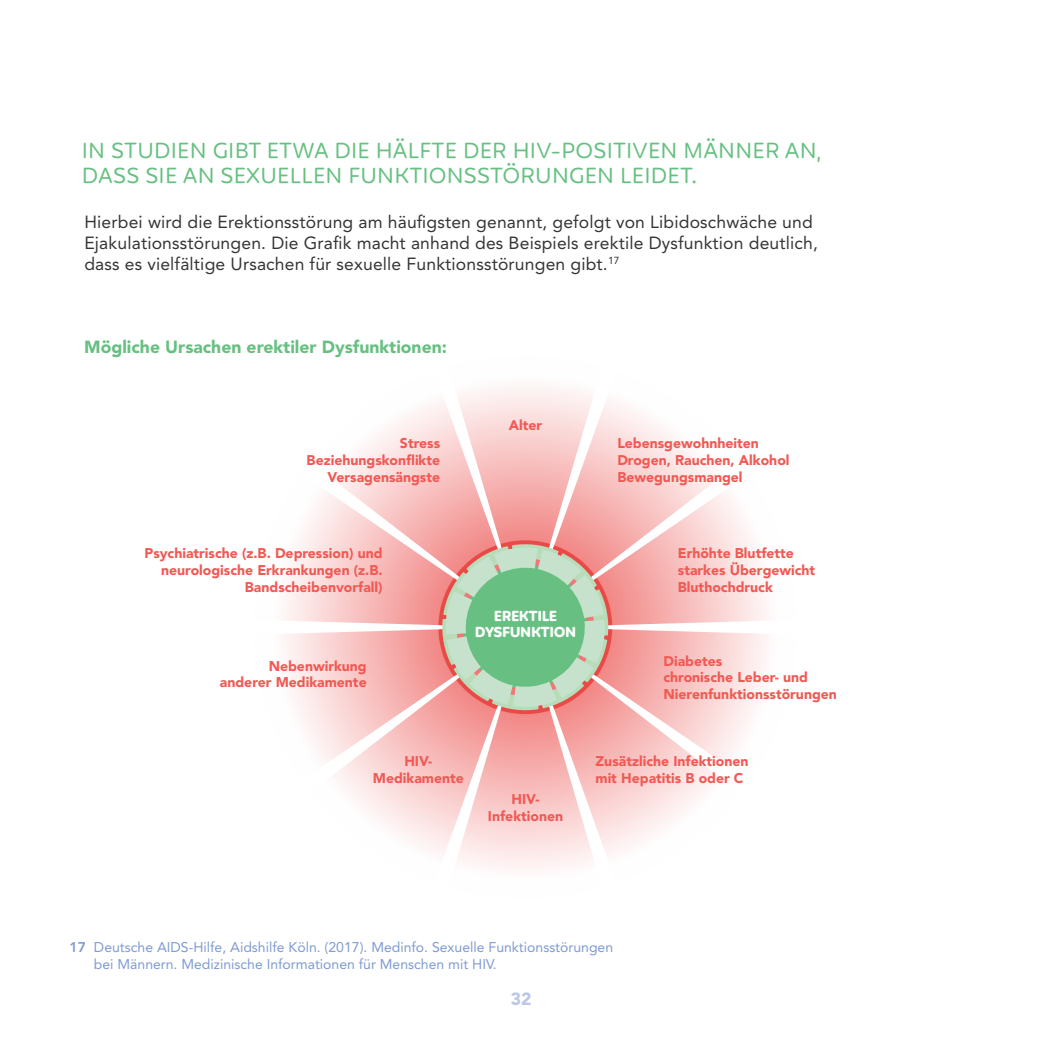
<style>
.page{position:relative;width:1062px;height:1062px;background:#fff}
.page>*{position:absolute;margin:0;border:0;box-sizing:border-box;transform-origin:0 0}
.t1{font:21px/24.5px "Mohr Rounded";letter-spacing:.01em;color:#67c082}
.t2{font:17.5px/21px "Avenir LT Std";letter-spacing:.01em;color:#363536}
.t3{font:900 17.5px "Avenir LT Std";color:#67c082}
.t4{font:900 17.5px "Avenir LT Std";color:#bac6e4}
.t5{font:900 14px/16.8px "Avenir LT Std";color:#f05954}
.t6{font:14px/16.8px "Avenir LT Std";color:#7f9bd0}
.t7{font:700 14px/15.4px "Mohr Rounded";letter-spacing:-.03em;color:#fff;text-align:center}
.s1{font-weight:800}
</style>
<div class="page">
<svg style="left:285px;top:387px;width:481px;height:481px"></svg>
<svg style="left:438px;top:539px;width:174px;height:176px;background:#afb999"></svg>
<h1 class="t1" style="left:82px;top:139px;width:741px">IN STUDIEN GIBT ETWA DIE HÄLFTE DER HIV-POSITIVEN MÄNNER AN,<br>DASS SIE AN SEXUELLEN FUNKTIONSSTÖRUNGEN LEIDET.</h1>
<p class="t2" style="left:84px;top:211px;width:735px">Hierbei wird die Erektionsstörung am häufigsten genannt, gefolgt von Libidoschwäche und<br>Ejakulationsstörungen. Die Grafik macht anhand des Beispiels erektile Dysfunktion deutlich, dass es vielfältige Ursachen für sexuelle Funktionsstörungen gibt.<sup>17</sup></p>
<p class="t3" style="left:84px;top:336px;width:364px">Mögliche Ursachen erektiler Dysfunktionen:</p>
<p class="t5" style="left:306px;top:435px;width:135px;text-align:right">Stress<br>Beziehungskonflikte<br>Versagensängste</p>
<p class="t5" style="left:509px;top:417px;width:35px">Alter</p>
<p class="t5" style="left:617px;top:435px;width:174px">Lebensgewohnheiten<br>Drogen, Rauchen, Alkohol<br>Bewegungsmangel</p>
<p class="t5" style="left:144px;top:545px;width:239px;text-align:right">Psychiatrische (z.B. Depression) und neurologische Erkrankungen (z.B.<br>Bandscheibenvorfall)</p>
<p class="t5" style="left:220px;top:657px;width:148px;text-align:right">Nebenwirkung anderer Medikamente</p>
<p class="t7" style="left:475px;top:609px;width:103px">EREKTILE<br>DYSFUNKTION</p>
<p class="t5" style="left:678px;top:545px;width:139px">Erhöhte Blutfette starkes Übergewicht<br>Bluthochdruck</p>
<p class="t5" style="left:663px;top:652px;width:175px">Diabetes<br>chronische Leber- und<br>Nierenfunktionsstörungen</p>
<p class="t5" style="left:373px;top:753px;width:93px;text-align:center">HIV-<br>Medikamente</p>
<p class="t5" style="left:488px;top:791px;width:77px;text-align:center">HIV-<br>Infektionen</p>
<p class="t5" style="left:595px;top:753px;width:154px">Zusätzliche Infektionen mit Hepatitis B oder C</p>
<p class="t6" style="left:94px;top:939px;width:521px;text-indent:-24px"><span class="s1">17</span> Deutsche AIDS-Hilfe, Aidshilfe Köln. (2017). Medinfo. Sexuelle Funktionsstörungen bei Männern. Medizinische Informationen für Menschen mit HIV.</p>
<p class="t4" style="left:511px;top:988px;width:22px">32</p>
</div>
